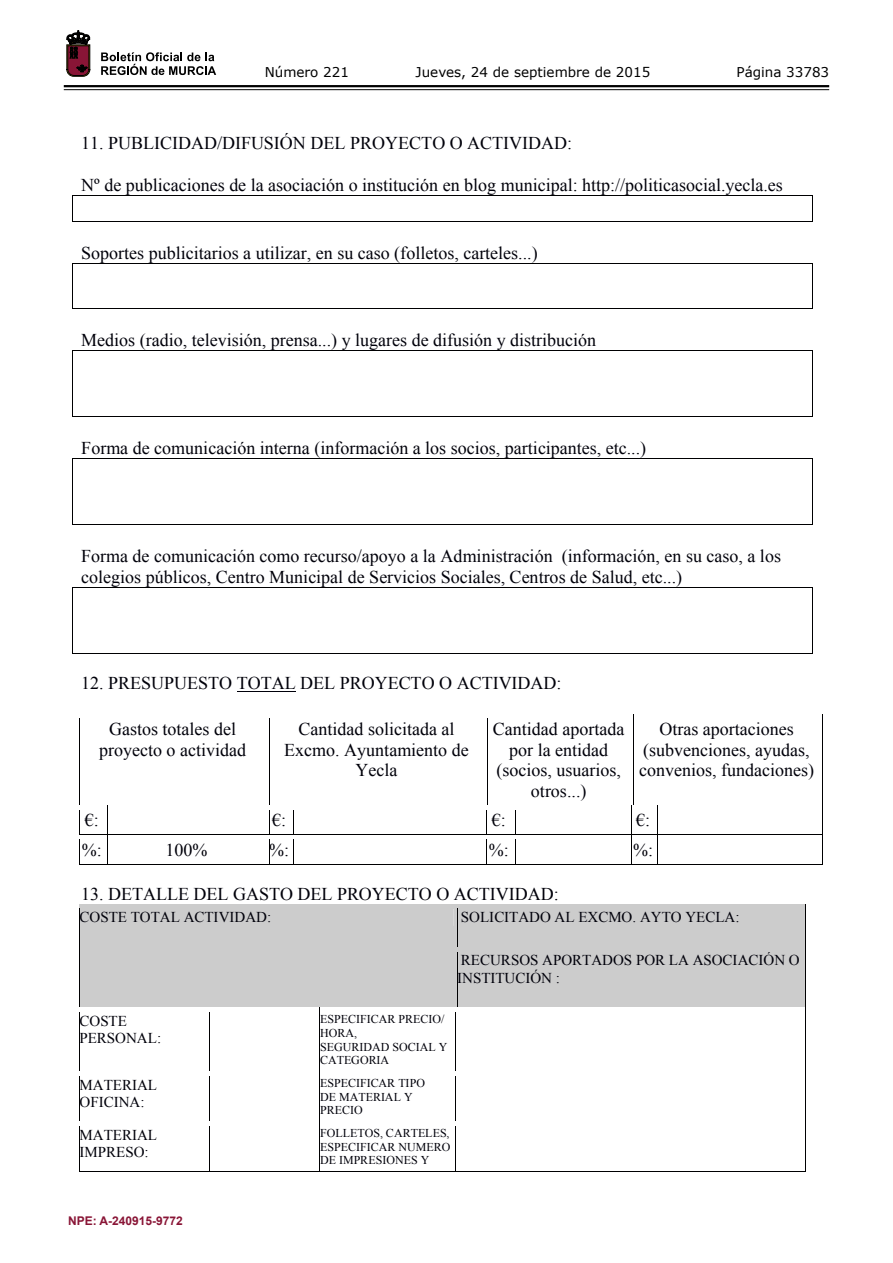
<style>
.page{position:relative;width:893px;height:1263px;background:#fff}
.page>*{position:absolute;margin:0;border:0;box-sizing:border-box;transform-origin:0 0}
.t1{font:18px/20.7px "Times New Roman";color:#00000a;text-align:center}
.t2{font:15px/17.2px "Times New Roman";color:#00000a}
.t3{font:13.5px "Verdana";color:#000}
.t4{font:12px/13.8px "Times New Roman";color:#00000a}
.t5{font:700 12px "Arial";color:#891536}
</style>
<div class="page">
<hr style="left:64px;top:85px;width:765px;height:2px;background:#000">
<hr style="left:64px;top:89px;width:765px;height:1px;background:#000">
<svg style="left:101px;top:52px;width:115px;height:23px"></svg>
<svg style="left:67px;top:31px;width:23px;height:45px"></svg>
<hr style="left:72px;top:195px;width:741px;height:1px;background:#000001">
<hr style="left:72px;top:221px;width:741px;height:1px;background:#000001">
<svg style="left:72px;top:196px;width:1px;height:25px"></svg>
<svg style="left:812px;top:196px;width:1px;height:25px"></svg>
<hr style="left:72px;top:263px;width:741px;height:1px;background:#000001">
<hr style="left:72px;top:308px;width:741px;height:1px;background:#000001">
<svg style="left:72px;top:264px;width:1px;height:44px"></svg>
<svg style="left:812px;top:264px;width:1px;height:44px"></svg>
<hr style="left:72px;top:350px;width:741px;height:1px;background:#000001">
<hr style="left:72px;top:416px;width:741px;height:1px;background:#000001">
<svg style="left:72px;top:351px;width:1px;height:65px"></svg>
<svg style="left:812px;top:351px;width:1px;height:65px"></svg>
<hr style="left:72px;top:458px;width:741px;height:1px;background:#000001">
<hr style="left:72px;top:524px;width:741px;height:1px;background:#000001">
<svg style="left:72px;top:459px;width:1px;height:65px"></svg>
<svg style="left:812px;top:459px;width:1px;height:65px"></svg>
<hr style="left:72px;top:587px;width:741px;height:1px;background:#000001">
<hr style="left:72px;top:653px;width:741px;height:1px;background:#000001">
<svg style="left:72px;top:588px;width:1px;height:65px"></svg>
<svg style="left:812px;top:588px;width:1px;height:65px"></svg>
<hr style="left:237px;top:691px;width:59px;height:1px;background:#00000a">
<svg style="left:79px;top:714px;width:744px;height:151px"></svg>
<svg style="left:79px;top:904px;width:727px;height:268px"></svg>
<p class="t3" style="left:265px;top:62px;width:86px">Número 221</p>
<p class="t3" style="left:416px;top:62px;width:236px">Jueves, 24 de septiembre de 2015</p>
<p class="t3" style="left:736px;top:62px;width:94px">Página 33783</p>
<p class="t1" style="left:81px;top:133px;width:492px">11. PUBLICIDAD/DIFUSIÓN DEL PROYECTO O ACTIVIDAD:</p>
<p class="t1" style="left:81px;top:174px;width:703px">Nº de publicaciones de la asociación o institución en blog municipal: http://politicasocial.yecla.es</p>
<p class="t1" style="left:81px;top:242px;width:458px">Soportes publicitarios a utilizar, en su caso (folletos, carteles...)</p>
<p class="t1" style="left:81px;top:329px;width:516px">Medios (radio, televisión, prensa...) y lugares de difusión y distribución</p>
<p class="t1" style="left:81px;top:437px;width:566px">Forma de comunicación interna (información a los socios, participantes, etc...)</p>
<p class="t1" style="left:81px;top:545px;width:701px;text-align:left">Forma de comunicación como recurso/apoyo a la Administración (información, en su caso, a los colegios públicos, Centro Municipal de Servicios Sociales, Centros de Salud, etc...)</p>
<p class="t1" style="left:81px;top:672px;width:482px">12. PRESUPUESTO TOTAL DEL PROYECTO O ACTIVIDAD:</p>
<p class="t1" style="left:99px;top:718px;width:148px">Gastos totales del proyecto o actividad</p>
<p class="t1" style="left:284px;top:718px;width:186px">Cantidad solicitada al<br>Excmo. Ayuntamiento de<br>Yecla</p>
<p class="t1" style="left:493px;top:718px;width:133px">Cantidad aportada por la entidad (socios, usuarios, otros...)</p>
<p class="t1" style="left:639px;top:718px;width:176px">Otras aportaciones (subvenciones, ayudas, convenios, fundaciones)</p>
<p class="t1" style="left:85px;top:810px;width:16px">€:</p>
<p class="t1" style="left:272px;top:810px;width:16px">€:</p>
<p class="t1" style="left:492px;top:810px;width:16px">€:</p>
<p class="t1" style="left:636px;top:810px;width:16px">€:</p>
<p class="t1" style="left:82px;top:839px;width:21px">%:</p>
<p class="t1" style="left:166px;top:839px;width:43px">100%</p>
<p class="t1" style="left:269px;top:839px;width:21px">%:</p>
<p class="t1" style="left:489px;top:839px;width:22px">%:</p>
<p class="t1" style="left:633px;top:839px;width:21px">%:</p>
<p class="t1" style="left:81px;top:883px;width:479px">13. DETALLE DEL GASTO DEL PROYECTO O ACTIVIDAD:</p>
<p class="t2" style="left:80px;top:908px;width:193px">COSTE TOTAL ACTIVIDAD:</p>
<p class="t2" style="left:461px;top:908px;width:280px">SOLICITADO AL EXCMO. AYTO YECLA:</p>
<p class="t2" style="left:457px;top:951px;width:344px">RECURSOS APORTADOS POR LA ASOCIACIÓN O<br>INSTITUCIÓN :</p>
<p class="t2" style="left:80px;top:1012px;width:83px">COSTE<br>PERSONAL:</p>
<p class="t4" style="left:320px;top:1012px;width:129px">ESPECIFICAR PRECIO/<br>HORA,<br>SEGURIDAD SOCIAL Y<br>CATEGORIA</p>
<p class="t2" style="left:80px;top:1076px;width:79px">MATERIAL<br>OFICINA:</p>
<p class="t4" style="left:320px;top:1075px;width:106px">ESPECIFICAR TIPO<br>DE MATERIAL Y<br>PRECIO</p>
<p class="t2" style="left:80px;top:1126px;width:79px">MATERIAL<br>IMPRESO:</p>
<p class="t4" style="left:320px;top:1126px;width:132px;text-align:justify">FOLLETOS, CARTELES, ESPECIFICAR NUMERO DE IMPRESIONES Y</p>
<p class="t5" style="left:68px;top:1213px;width:116px">NPE: A-240915-9772</p>
</div>
